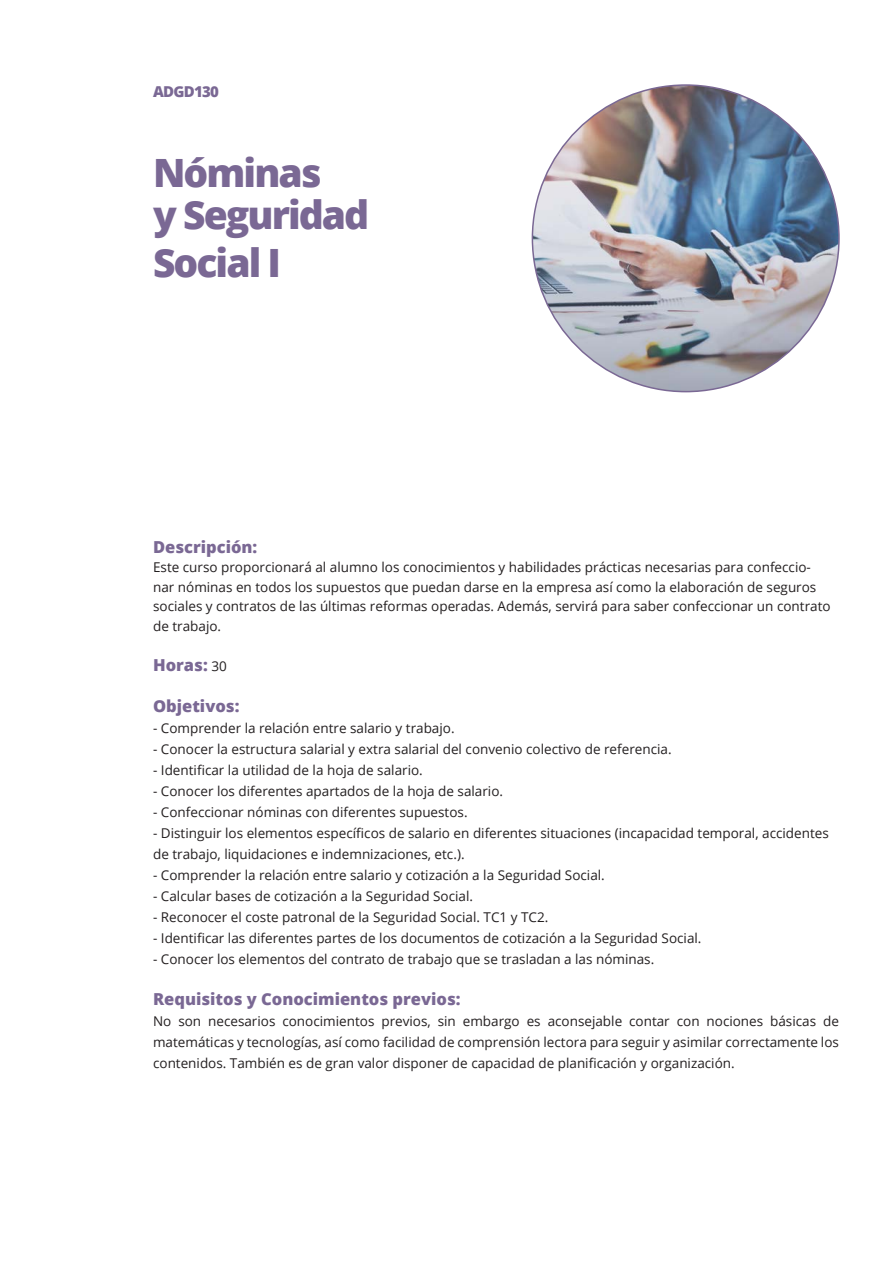
<style>
.page{position:relative;width:893px;height:1263px;background:#fff}
.page>*{position:absolute;margin:0;border:0;box-sizing:border-box;transform-origin:0 0}
.t1{font:800 39px/42px "Open Sans";letter-spacing:-.05em;color:#7a6894}
.Titulillos{font:800 16.5px "Open Sans";color:#7a6894}
.t2{font:800 15px "Open Sans";letter-spacing:-.05em;color:#7a6894}
.texto-descriptivo{font:13.5px/19.5px "Open Sans";color:#231f20}
.s1{font-family:"Myriad Pro";font-weight:400;font-size:45px;color:#fff}
.s2{font-weight:400;font-size:13.5px;color:#231f20}
</style>
<div class="page">
<img style="left:532px;top:85px;width:307px;height:307px;border-radius:153px">
<p class="t2" style="left:153px;top:80px;width:67px">ADGD130</p>
<p class="t1" style="left:153px;top:150px;width:218px">Nóminas<br>y Seguridad</p>
<p class="t1" style="left:153px;top:240px;width:163px">Social I <span class="s1">ci</span></p>
<p class="Titulillos" style="left:153px;top:534px;width:106px">Descripción:</p>
<p class="texto-descriptivo" style="left:153px;top:557px;width:679px">Este curso proporcionará al alumno los conocimientos y habilidades prácticas necesarias para confeccio&shy;nar nóminas en todos los supuestos que puedan darse en la empresa así como la elaboración de seguros sociales y contratos de las últimas reformas operadas. Además, servirá para saber confeccionar un contrato de trabajo.</p>
<p class="Titulillos" style="left:153px;top:653px;width:75px">Horas: <span class="s2">30</span></p>
<p class="Titulillos" style="left:153px;top:693px;width:88px">Objetivos:</p>
<p class="texto-descriptivo" style="left:153px;top:718px;width:303px">- Comprender la relación entre salario y trabajo.</p>
<p class="texto-descriptivo" style="left:153px;top:739px;width:520px">- Conocer la estructura salarial y extra salarial del convenio colectivo de referencia.</p>
<p class="texto-descriptivo" style="left:153px;top:760px;width:271px">- Identificar la utilidad de la hoja de salario.</p>
<p class="texto-descriptivo" style="left:153px;top:781px;width:352px">- Conocer los diferentes apartados de la hoja de salario.</p>
<p class="texto-descriptivo" style="left:153px;top:802px;width:316px">- Confeccionar nóminas con diferentes supuestos.</p>
<p class="texto-descriptivo" style="left:153px;top:822px;width:677px;line-height:21px">- Distinguir los elementos específicos de salario en diferentes situaciones (incapacidad temporal, accidentes de trabajo, liquidaciones e indemnizaciones, etc.).</p>
<p class="texto-descriptivo" style="left:153px;top:865px;width:453px">- Comprender la relación entre salario y cotización a la Seguridad Social.</p>
<p class="texto-descriptivo" style="left:153px;top:886px;width:321px">- Calcular bases de cotización a la Seguridad Social.</p>
<p class="texto-descriptivo" style="left:153px;top:907px;width:397px">- Reconocer el coste patronal de la Seguridad Social. TC1 y TC2.</p>
<p class="texto-descriptivo" style="left:153px;top:928px;width:550px">- Identificar las diferentes partes de los documentos de cotización a la Seguridad Social.</p>
<p class="texto-descriptivo" style="left:153px;top:949px;width:503px">- Conocer los elementos del contrato de trabajo que se trasladan a las nóminas.</p>
<p class="Titulillos" style="left:153px;top:986px;width:309px">Requisitos y Conocimientos previos:</p>
<p class="texto-descriptivo" style="left:153px;top:1010px;width:687px;line-height:21px;text-align:justify">No son necesarios conocimientos previos, sin embargo es aconsejable contar con nociones básicas de matemáticas y tecnologías, así como facilidad de comprensión lectora para seguir y asimilar correctamente los contenidos. También es de gran valor disponer de capacidad de planificación y organización.</p>
</div>
